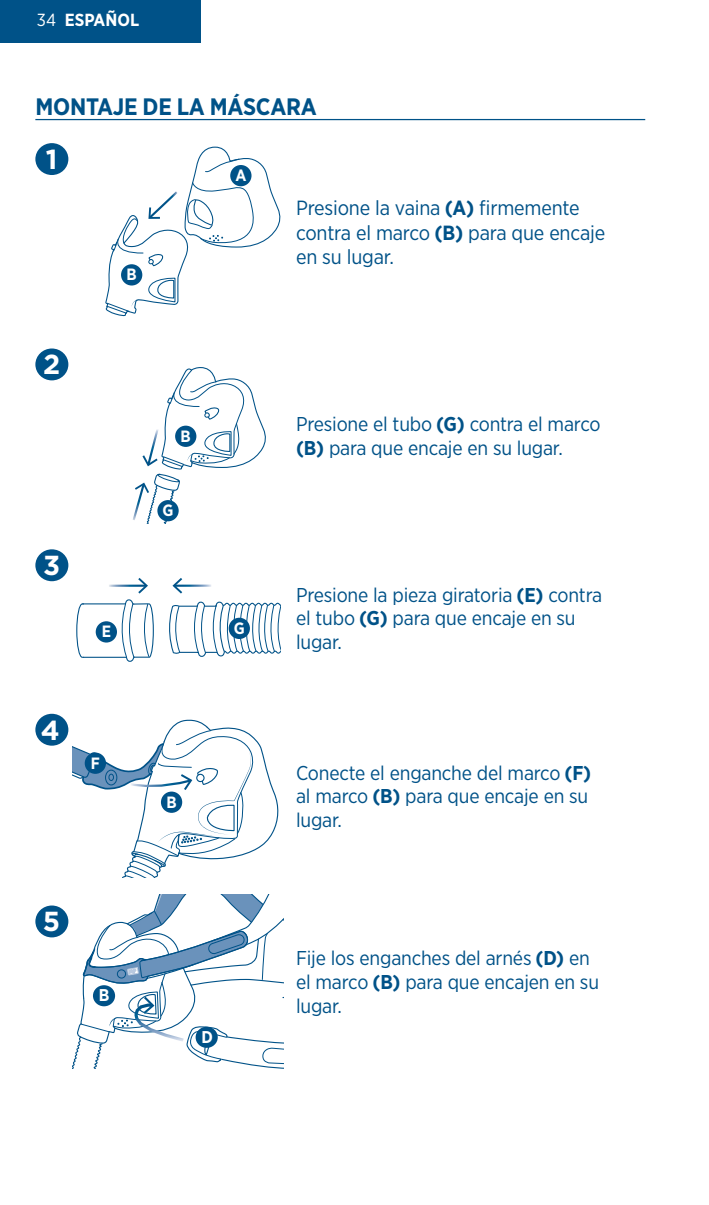
<style>
.page{position:relative;width:709px;height:1205px;background:#fff}
.page>*{position:absolute;margin:0;border:0;box-sizing:border-box;transform-origin:0 0}
.t1{font:700 27.5px "Gotham";color:#fff}
.t2{font:700 23.75px "Gotham Narrow";letter-spacing:-.01em;color:#005288}
.t3{font:20.5px/24.2px "Gotham Narrow";letter-spacing:-.01em;color:#005288}
.t4{font:20px/23.8px "Gotham Narrow";letter-spacing:-.01em;color:#005288}
.t5{font:700 17.5px "Gotham Narrow";color:#fff}
.t6{font:700 17px "Gotham Narrow";color:#fff}
.t7{font:700 16.25px "Gotham Narrow";color:#fff}
.s1{font-weight:400}
.s2{font-weight:700}
</style>
<div class="page">
<div style="left:0;top:0;width:201px;height:43px;background:#005288"></div>
<hr style="left:35px;top:119px;width:610px;height:1px;background:#005288">
<svg style="left:105px;top:146px;width:176px;height:171px"></svg>
<div style="left:230px;top:165px;width:21px;height:21px;background:#005288;border-radius:50%"></div>
<div style="left:121px;top:264px;width:21px;height:21px;background:#005288;border-radius:50%"></div>
<div style="left:35px;top:348px;width:33px;height:32px;background:#005288;border-radius:50%"></div>
<svg style="left:133px;top:367px;width:133px;height:156px"></svg>
<div style="left:157px;top:500px;width:22px;height:21px;background:#005288;border-radius:50%"></div>
<div style="left:175px;top:426px;width:21px;height:21px;background:#005288;border-radius:50%"></div>
<div style="left:35px;top:549px;width:33px;height:32px;background:#005288;border-radius:50%"></div>
<svg style="left:76px;top:578px;width:205px;height:84px"></svg>
<div style="left:229px;top:618px;width:21px;height:21px;background:#005288;border-radius:50%"></div>
<div style="left:35px;top:714px;width:33px;height:32px;background:#005288;border-radius:50%"></div>
<svg style="left:72px;top:719px;width:207px;height:158px"></svg>
<div style="left:85px;top:752px;width:21px;height:22px;background:#005288;border-radius:50%"></div>
<div style="left:161px;top:791px;width:21px;height:22px;background:#005288;border-radius:50%"></div>
<div style="left:35px;top:905px;width:33px;height:32px;background:#005288;border-radius:50%"></div>
<svg style="left:72px;top:894px;width:211px;height:174px"></svg>
<div style="left:93px;top:985px;width:22px;height:21px;background:#005288;border-radius:50%"></div>
<div style="left:196px;top:1027px;width:22px;height:21px;background:#005288;border-radius:50%"></div>
<div style="left:35px;top:143px;width:33px;height:32px;background:#005288;border-radius:50%"></div>
<p class="t5" style="left:37px;top:8px;width:104px"><span class="s1">34</span> ESPAÑOL</p>
<p class="t2" style="left:35px;top:92px;width:283px">MONTAJE DE LA MÁSCARA</p>
<h1 class="t1" style="left:46px;top:141px;width:13px">1</h1>
<p class="t7" style="left:235px;top:165px;width:13px">A</p>
<h1 class="t1" style="left:43px;top:346px;width:19px">2</h1>
<h1 class="t1" style="left:43px;top:547px;width:19px">3</h1>
<h1 class="t1" style="left:41px;top:711px;width:20px">4</h1>
<p class="t7" style="left:127px;top:264px;width:12px">B</p>
<p class="t7" style="left:181px;top:426px;width:12px">B</p>
<p class="t7" style="left:162px;top:500px;width:12px">G</p>
<p class="t7" style="left:102px;top:621px;width:11px">E</p>
<p class="t7" style="left:234px;top:618px;width:12px">G</p>
<p class="t7" style="left:91px;top:752px;width:11px">F</p>
<p class="t7" style="left:166px;top:791px;width:12px">B</p>
<h1 class="t1" style="left:43px;top:903px;width:19px">5</h1>
<p class="t6" style="left:99px;top:984px;width:12px">B</p>
<p class="t6" style="left:201px;top:1026px;width:13px">D</p>
<p class="t3" style="left:296px;top:196px;width:311px">Presione la vaina <span class="s2">(A)</span> firmemente contra el marco <span class="s2">(B)</span> para que encaje en su lugar.</p>
<p class="t4" style="left:296px;top:411px;width:306px">Presione el tubo <span class="s2">(G)</span> contra el marco <span class="s2">(B)</span> para que encaje en su lugar.</p>
<p class="t4" style="left:296px;top:582px;width:307px">Presione la pieza giratoria <span class="s2">(E)</span> contra el tubo <span class="s2">(G)</span> para que encaje en su lugar.</p>
<p class="t4" style="left:296px;top:760px;width:297px">Conecte el enganche del marco <span class="s2">(F) </span>al marco <span class="s2">(B)</span> para que encaje en su lugar.</p>
<p class="t4" style="left:296px;top:946px;width:304px">Fije los enganches del arnés <span class="s2">(D)</span> en el marco <span class="s2">(B)</span> para que encajen en su lugar.</p>
</div>
